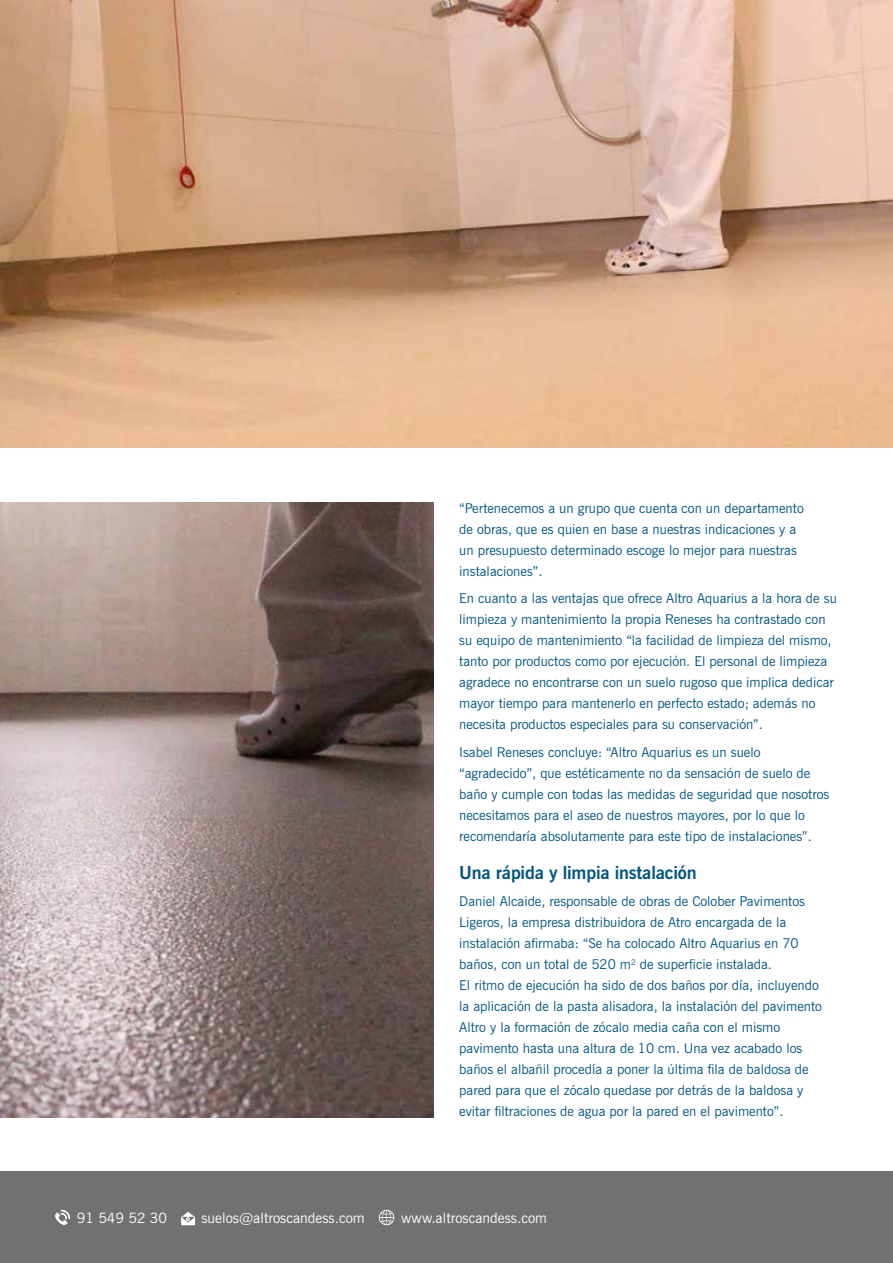
<style>
.page{position:relative;width:893px;height:1263px;background:#fff}
.page>*{position:absolute;margin:0;border:0;box-sizing:border-box;transform-origin:0 0}
.t1{font:700 18px "News Gothic BT";letter-spacing:-.01em;color:#005581}
.t2{font:14.25px "News Gothic BT";color:#fff}
.t3{font:13.5px/21px "News Gothic BT";color:#005581}
</style>
<div class="page">
<div style="left:0;top:1171px;width:893px;height:92px;background:#717073"></div>
<svg style="left:181px;top:1212px;width:14px;height:13px"></svg>
<svg style="left:55px;top:1210px;width:15px;height:15px"></svg>
<svg style="left:379px;top:1210px;width:15px;height:15px"></svg>
<img style="left:0;top:0;width:893px;height:447px">
<img style="left:0;top:503px;width:434px;height:614px">
<p class="t3" style="left:459px;top:497px;width:346px">“Pertenecemos a un grupo que cuenta con un departamento de obras, que es quien en base a nuestras indicaciones y a un presupuesto determinado escoge lo mejor para nuestras instalaciones”.</p>
<p class="t3" style="left:459px;top:588px;width:379px">En cuanto a las ventajas que ofrece Altro Aquarius a la hora de su limpieza y mantenimiento la propia Reneses ha contrastado con su equipo de mantenimiento “la facilidad de limpieza del mismo, tanto por productos como por ejecución. El personal de limpieza agradece no encontrarse con un suelo rugoso que implica dedicar mayor tiempo para mantenerlo en perfecto estado; además no necesita productos especiales para su conservación”.</p>
<p class="t3" style="left:459px;top:741px;width:372px">Isabel Reneses concluye: “Altro Aquarius es un suelo “agradecido”, que estéticamente no da sensación de suelo de baño y cumple con todas las medidas de seguridad que nosotros necesitamos para el aseo de nuestros mayores, por lo que lo recomendaría absolutamente para este tipo de instalaciones”.</p>
<h1 class="t1" style="left:459px;top:861px;width:239px">Una rápida y limpia instalación</h1>
<p class="t3" style="left:459px;top:891px;width:364px">Daniel Alcaide, responsable de obras de Colober Pavimentos Ligeros, la empresa distribuidora de Atro encargada de la instalación afirmaba: “Se ha colocado Altro Aquarius en 70 baños, con un total de 520 m<sup>2</sup> de superficie instalada.<br>El ritmo de ejecución ha sido de dos baños por día, incluyendo la aplicación de la pasta alisadora, la instalación del pavimento Altro y la formación de zócalo media caña con el mismo pavimento hasta una altura de 10 cm. Una vez acabado los baños el albañil procedía a poner la última fila de baldosa de pared para que el zócalo quedase por detrás de la baldosa y evitar filtraciones de agua por la pared en el pavimento”.</p>
<p class="t2" style="left:77px;top:1209px;width:92px">91 549 52 30</p>
<p class="t2" style="left:201px;top:1209px;width:165px">suelos@altroscandess.com</p>
<p class="t2" style="left:401px;top:1209px;width:147px">www.altroscandess.com</p>
</div>
